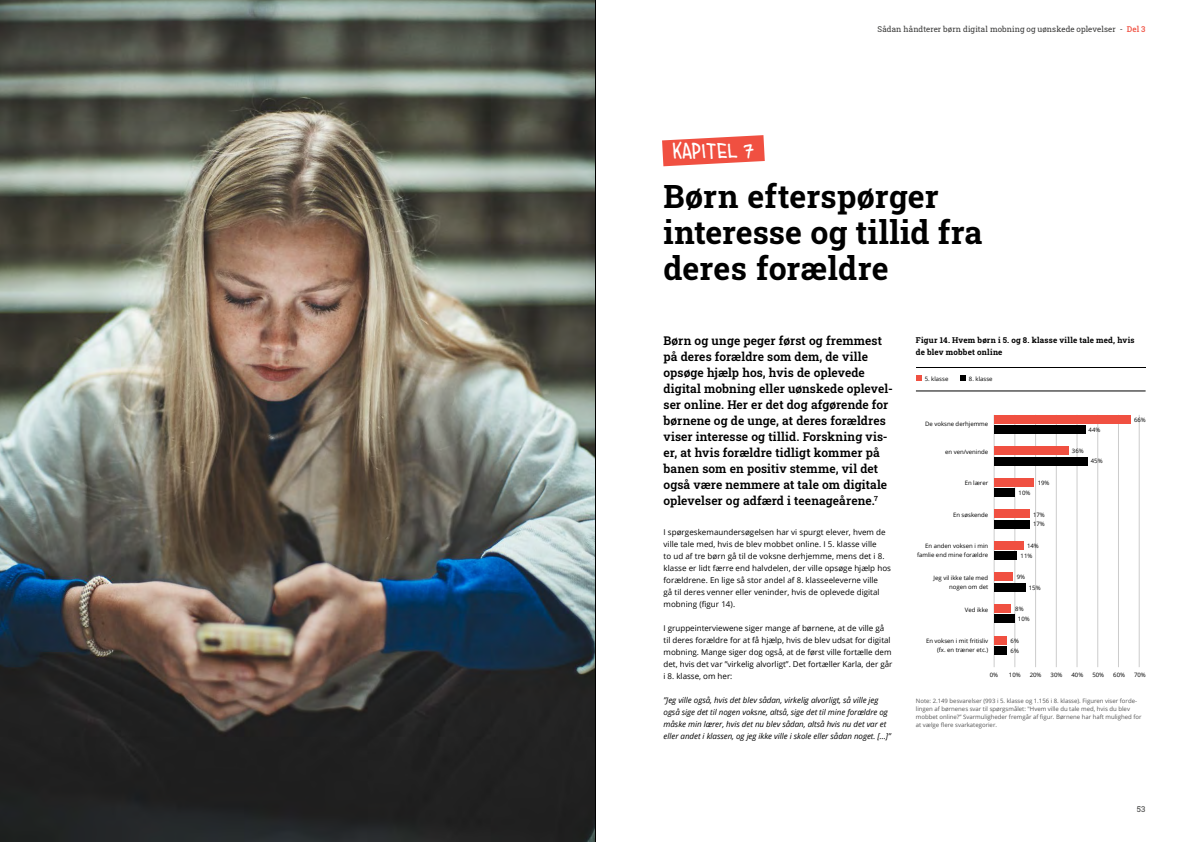
<style>
.page{position:relative;width:1191px;height:842px;background:#fff}
.page>*{position:absolute;margin:0;border:0;box-sizing:border-box;transform-origin:0 0}
.t1{font:700 32px/36px "Roboto Slab";letter-spacing:.005em;color:#000}
.t2{font:23px "Imaginary Friend BB";letter-spacing:.025em;color:#fff}
.t3{font:600 12px/16px "Roboto Slab";letter-spacing:.005em;color:#000}
.t4{font:8px/12px "Open Sans";letter-spacing:.005em;color:#000}
.t5{font:italic 8px/12px "Open Sans";letter-spacing:-.005em;color:#000}
.t6{font:700 8px/12px "Roboto Slab";letter-spacing:.025em;color:#000}
.t7{font:8px "Roboto Slab";letter-spacing:.01em;color:#3b3b3a}
.t8{font:6px/9px "Open Sans";color:#000}
.t9{font:6px/8px "Open Sans";color:#565656}
.s1{font-weight:500;color:#f05041}
</style>
<div class="page">
<hr style="left:994px;top:415px;width:1px;height:252px;background:#ccc">
<hr style="left:1014px;top:415px;width:1px;height:252px;background:#ccc">
<hr style="left:1035px;top:415px;width:1px;height:252px;background:#ccc">
<hr style="left:1139px;top:415px;width:1px;height:252px;background:#ccc">
<hr style="left:1056px;top:415px;width:1px;height:252px;background:#ccc">
<hr style="left:1076px;top:415px;width:1px;height:252px;background:#ccc">
<hr style="left:1097px;top:415px;width:1px;height:252px;background:#ccc">
<hr style="left:1118px;top:415px;width:1px;height:252px;background:#ccc">
<div style="left:994px;top:446px;width:74px;height:9px;background:#f05041"></div>
<div style="left:994px;top:457px;width:93px;height:8px;background:#000"></div>
<div style="left:994px;top:415px;width:137px;height:8px;background:#f05041"></div>
<div style="left:994px;top:425px;width:91px;height:9px;background:#000"></div>
<div style="left:994px;top:478px;width:39px;height:9px;background:#f05041"></div>
<div style="left:994px;top:488px;width:20px;height:9px;background:#000"></div>
<div style="left:994px;top:541px;width:29px;height:9px;background:#f05041"></div>
<div style="left:994px;top:551px;width:23px;height:9px;background:#000"></div>
<div style="left:994px;top:510px;width:35px;height:8px;background:#f05041"></div>
<div style="left:994px;top:520px;width:35px;height:8px;background:#000"></div>
<div style="left:994px;top:573px;width:18px;height:8px;background:#f05041"></div>
<div style="left:994px;top:583px;width:31px;height:8px;background:#000"></div>
<div style="left:994px;top:604px;width:16px;height:9px;background:#f05041"></div>
<div style="left:994px;top:614px;width:20px;height:9px;background:#000"></div>
<div style="left:994px;top:636px;width:12px;height:8px;background:#f05041"></div>
<div style="left:994px;top:646px;width:12px;height:9px;background:#000"></div>
<svg style="left:916px;top:376px;width:6px;height:5px"></svg>
<svg style="left:960px;top:376px;width:6px;height:5px"></svg>
<hr style="left:916px;top:367px;width:229px;height:1px;background:#000">
<hr style="left:916px;top:391px;width:229px;height:1px;background:#000">
<img style="left:0;top:0;width:595px;height:842px">
<svg style="left:662px;top:135px;width:103px;height:31px"></svg>
<hr style="left:595px;top:0;width:1px;height:842px;background:#000">
<h2 class="t2" style="left:672px;top:136px;width:83px">Kapitel 7</h2>
<p class="t7" style="left:877px;top:24px;width:269px">Sådan håndterer børn digital mobning og uønskede oplevelser - <span class="s1">Del 3</span></p>
<h1 class="t1" style="left:663px;top:178px;width:320px">Børn efterspørger interesse og tillid fra deres forældre</h1>
<p class="t3" style="left:663px;top:332px;width:231px">Børn og unge peger først og fremmest på deres forældre som dem, de ville opsøge hjælp hos, hvis de oplevede digital mobning eller uønskede oplevel&shy;ser online. Her er det dog afgørende for børnene og de unge, at deres forældres viser interesse og tillid. Forskning vis&shy;er, at hvis forældre tidligt kommer på banen som en positiv stemme, vil det også være nemmere at tale om digitale oplevelser og adfærd i teenageårene.<sup>7</sup></p>
<p class="t4" style="left:663px;top:526px;width:229px">I spørgeskemaundersøgelsen har vi spurgt elever, hvem de ville tale med, hvis de blev mobbet online. I 5. klasse ville<br>to ud af tre børn gå til de voksne derhjemme, mens det i 8. klasse er lidt færre end halvdelen, der ville opsøge hjælp hos forældrene. En lige så stor andel af 8. klasseeleverne ville<br>gå til deres venner eller veninder, hvis de oplevede digital mobning (figur 14).</p>
<p class="t4" style="left:663px;top:622px;width:230px">I gruppeinterviewene siger mange af børnene, at de ville gå til deres forældre for at få hjælp, hvis de blev udsat for digital mobning. Mange siger dog også, at de først ville fortælle dem det, hvis det var ”virkelig alvorligt”. Det fortæller Karla, der går i 8. klasse, om her:</p>
<p class="t5" style="left:663px;top:694px;width:229px">”Jeg ville også, hvis det blev sådan, virkelig alvorligt, så ville jeg også sige det til nogen voksne, altså, sige det til mine forældre og måske min lærer, hvis det nu blev sådan, altså hvis nu det var et eller andet i klassen, og jeg ikke ville i skole eller sådan noget. […]”</p>
<p class="t6" style="left:916px;top:334px;width:220px">Figur 14. Hvem børn i 5. og 8. klasse ville tale med, hvis de blev mobbet online</p>
<p class="t8" style="left:924px;top:374px;width:25px">5. klasse</p>
<p class="t8" style="left:969px;top:374px;width:25px">8. klasse</p>
<p class="t8" style="left:925px;top:420px;width:65px">De voksne derhjemme</p>
<p class="t8" style="left:1088px;top:425px;width:13px">44%</p>
<p class="t8" style="left:1134px;top:415px;width:13px">66%</p>
<p class="t8" style="left:945px;top:447px;width:45px">en ven/veninde</p>
<p class="t8" style="left:1072px;top:446px;width:13px">36%</p>
<p class="t8" style="left:1090px;top:456px;width:13px">45%</p>
<p class="t8" style="left:964px;top:479px;width:25px">En lærer</p>
<p class="t8" style="left:1037px;top:478px;width:13px">19%</p>
<p class="t8" style="left:1018px;top:488px;width:13px">10%</p>
<p class="t8" style="left:953px;top:510px;width:37px">En søskende</p>
<p class="t8" style="left:1033px;top:509px;width:13px;line-height:9.8px">17%<br>17%</p>
<p class="t8" style="left:917px;top:542px;width:73px;text-align:right">En anden voksen i min famlie end mine forældre</p>
<p class="t8" style="left:1020px;top:540px;width:20px;line-height:10px;text-indent:6px">14%<br>11%</p>
<p class="t8" style="left:933px;top:573px;width:56px;text-align:right">Jeg vil ikke tale med nogen om det</p>
<p class="t8" style="left:1016px;top:573px;width:10px">9%</p>
<p class="t8" style="left:1028px;top:583px;width:13px">15%</p>
<p class="t8" style="left:965px;top:605px;width:25px">Ved ikke</p>
<p class="t8" style="left:1018px;top:604px;width:13px;line-height:10px;text-indent:-3px">8%<br>10%</p>
<p class="t8" style="left:926px;top:636px;width:64px;text-align:right">En voksen i mit fritisliv (fx. en træner etc.)</p>
<p class="t8" style="left:1010px;top:635px;width:10px;line-height:10.3px">6%<br>6%</p>
<p class="t8" style="left:989px;top:670px;width:10px">0%</p>
<p class="t8" style="left:1009px;top:670px;width:13px">10%</p>
<p class="t8" style="left:1029px;top:670px;width:13px">20%</p>
<p class="t8" style="left:1134px;top:670px;width:13px">70%</p>
<p class="t8" style="left:1050px;top:670px;width:13px">30%</p>
<p class="t8" style="left:1092px;top:670px;width:13px">50%</p>
<p class="t8" style="left:1113px;top:670px;width:13px">60%</p>
<p class="t8" style="left:1071px;top:670px;width:13px">40%</p>
<p class="t9" style="left:916px;top:697px;width:227px">Note: 2.149 besvarelser (993 i 5. klasse og 1.156 i 8. klasse). Figuren viser forde&shy;lingen af børnenes svar til spørgsmålet: "Hvem ville du tale med, hvis du blev mobbet online?” Svarmuligheder fremgår af figur. Børnene har haft mulighed for at vælge flere svarkategorier.</p>
<p class="t7" style="left:1136px;top:803px;width:10px">53</p>
</div>
